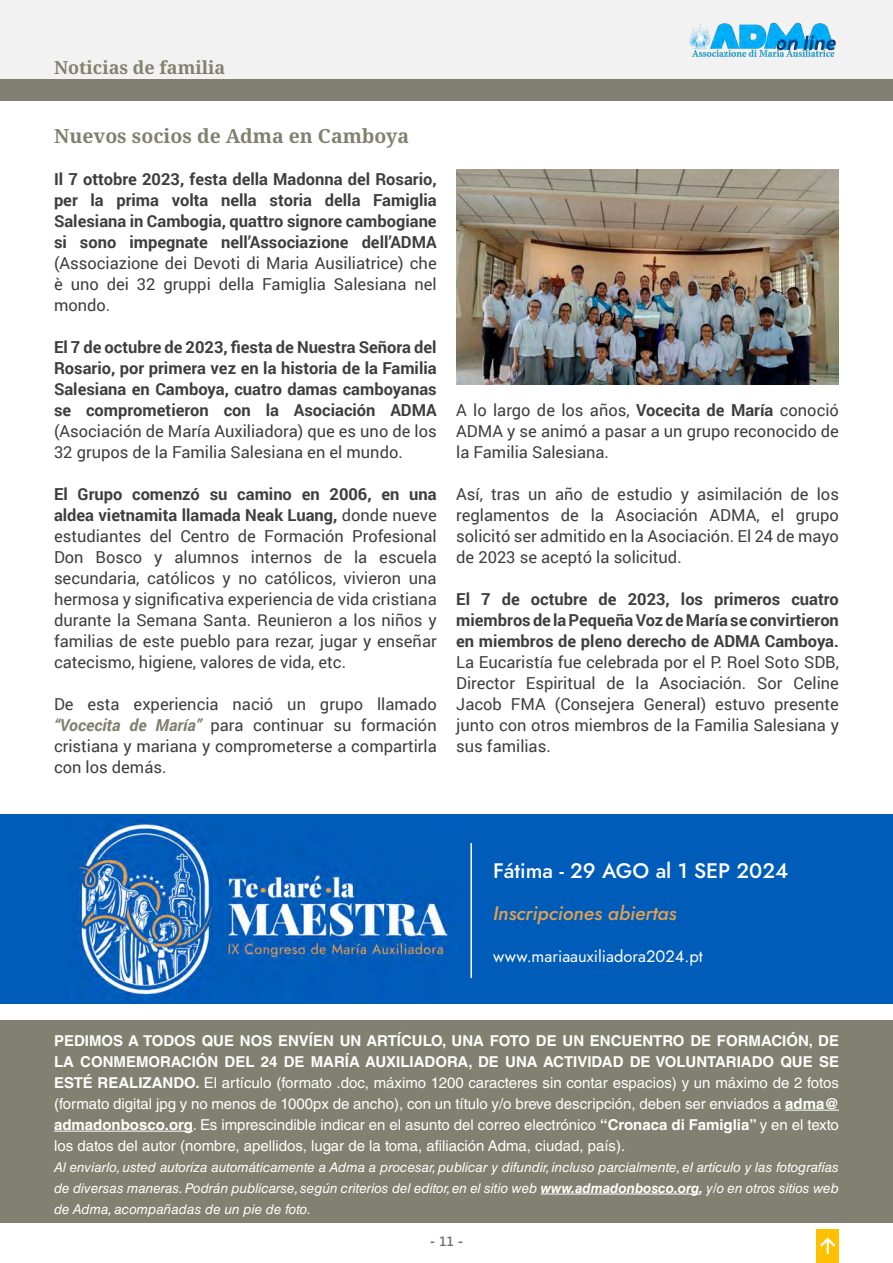
<style>
.page{position:relative;width:893px;height:1263px;background:#fff}
.page>*{position:absolute;margin:0;border:0;box-sizing:border-box;transform-origin:0 0}
.t1{font:500 21px "Jost";color:#fff}
.t2{font:700 19.5px "Noto Serif";color:#828070}
.t3{font:italic 500 19.5px "Jost";color:#e3a051}
.t4{font:700 18px "Noto Serif";color:#828070}
.t5{font:16.5px/21px "Roboto";color:#3e3e3f;text-align:justify}
.t6{font:700 16.5px/21px "Roboto";color:#3e3e3f;text-align:justify}
.t7{font:16.5px "Jost";color:#fff}
.t8{font:15px/21px "Helvetica LT Std";color:#fff;text-align:justify}
.t9{font:italic 13.5px/21px "Helvetica LT Std";color:#fff;text-align:justify}
.t10{font:700 13.5px "Segoe UI";color:#6d6e70}
.s1{font-weight:400}
.s2{font-weight:700}
.s3{font-weight:700;font-style:italic;color:#828070}
.s4{font-weight:600}
</style>
<div class="page">
<div style="left:0;top:0;width:893px;height:80px;background:#f2f2f2"></div>
<img style="left:689px;top:22px;width:147px;height:35px">
<div style="left:816px;top:1229px;width:23px;height:34px;background:#ffc000"></div>
<svg style="left:820px;top:1237px;width:16px;height:17px"></svg>
<div style="left:0;top:1020px;width:893px;height:203px;background:#828070"></div>
<hr style="left:785px;top:1110px;width:54px;height:1px;background:#fff">
<hr style="left:54px;top:1131px;width:139px;height:1px;background:#fff">
<hr style="left:541px;top:1194px;width:158px;height:1px;background:#fff">
<div style="left:0;top:80px;width:893px;height:20px;background:#828070"></div>
<div style="left:0;top:814px;width:893px;height:190px;background:#005cb9"></div>
<img style="left:74px;top:820px;width:379px;height:180px">
<hr style="left:470px;top:843px;width:2px;height:135px;background:#fff">
<img style="left:456px;top:170px;width:383px;height:215px">
<p class="t4" style="left:54px;top:54px;width:173px">Noticias de familia</p>
<p class="t2" style="left:54px;top:122px;width:357px">Nuevos socios de Adma en Camboya</p>
<p class="t6" style="left:54px;top:167px;width:384px">Il 7 ottobre 2023, festa della Madonna del Rosario, per la prima volta nella storia della Famiglia Salesiana in Cambogia, quattro signore cambogiane si sono impegnate nell’Associazione dell’ADMA <span class="s1">(Associazione dei Devoti di Maria Ausiliatrice) che è uno dei 32 gruppi della Famiglia Salesiana nel mondo.</span></p>
<p class="t6" style="left:54px;top:336px;width:384px">El 7 de octubre de 2023, fiesta de Nuestra Señora del Rosario, por primera vez en la historia de la Familia Salesiana en Camboya, cuatro damas camboyanas se comprometieron con la Asociación ADMA <span class="s1">(Asociación de María Auxiliadora) que es uno de los 32 grupos de la Familia Salesiana en el mundo.</span></p>
<p class="t5" style="left:54px;top:483px;width:384px"><span class="s2">El Grupo comenzó su camino en 2006, en una aldea vietnamita llamada Neak Luang,</span> donde nueve estudiantes del Centro de Formación Profesional Don Bosco y alumnos internos de la escuela secundaria, católicos y no católicos, vivieron una hermosa y significativa experiencia de vida cristiana durante la Semana Santa. Reunieron a los niños y familias de este pueblo para rezar, jugar y enseñar catecismo, higiene, valores de vida, etc.</p>
<p class="t5" style="left:54px;top:693px;width:384px">De esta experiencia nació un grupo llamado <span class="s3">“Vocecita de María”</span> para continuar su formación cristiana y mariana y comprometerse a compartirla con los demás.</p>
<p class="t5" style="left:456px;top:399px;width:384px">A lo largo de los años, <span class="s2">Vocecita de María</span> conoció ADMA y se animó a pasar a un grupo reconocido de la Familia Salesiana.</p>
<p class="t5" style="left:456px;top:483px;width:384px">Así, tras un año de estudio y asimilación de los reglamentos de la Asociación ADMA, el grupo solicitó ser admitido en la Asociación. El 24 de mayo de 2023 se aceptó la solicitud.</p>
<p class="t5" style="left:456px;top:588px;width:384px"><span class="s2">El 7 de octubre de 2023, los primeros cuatro miembros de la Pequeña Voz de María se convirtieron en miembros de pleno derecho de ADMA Camboya.<br></span>La Eucaristía fue celebrada por el P. Roel Soto SDB, Director Espiritual de la Asociación. Sor Celine Jacob FMA (Consejera General) estuvo presente junto con otros miembros de la Familia Salesiana y sus familias.</p>
<p class="t1" style="left:493px;top:856px;width:297px">Fátima - 29 AGO al 1 SEP 2024</p>
<p class="t3" style="left:493px;top:899px;width:185px">Inscripciones abiertas</p>
<p class="t7" style="left:493px;top:945px;width:211px">www.mariaauxiliadora2024.pt</p>
<p class="t8" style="left:54px;top:1030px;width:786px"><span class="s2">PEDIMOS A TODOS QUE NOS ENVÍEN UN ARTÍCULO, UNA FOTO DE UN ENCUENTRO DE FORMACIÓN, DE LA CONMEMORACIÓN DEL 24 DE MARÍA AUXILIADORA, DE UNA ACTIVIDAD DE VOLUNTARIADO QUE SE ESTÉ REALIZANDO.</span> El artículo (formato .doc, máximo 1200 caracteres sin contar espacios) y un máximo de 2 fotos (formato digital jpg y no menos de 1000px de ancho), con un título y/o breve descripción, deben ser enviados a <span class="s2">adma@ admadonbosco.org</span>. Es imprescindible indicar en el asunto del correo electrónico <span class="s2">“Cronaca di Famiglia”</span> y en el texto los datos del autor (nombre, apellidos, lugar de la toma, afiliación Adma, ciudad, país).</p>
<p class="t9" style="left:54px;top:1156px;width:786px">Al enviarlo, usted autoriza automáticamente a Adma a procesar, publicar y difundir, incluso parcialmente, el artículo y las fotografías de diversas maneras. Podrán publicarse, según criterios del editor, en el sitio web <span class="s2">www.admadonbosco.org,</span> y/o en otros sitios web de Adma, acompañadas de un pie de foto.</p>
<p class="t10" style="left:430px;top:1229px;width:35px">- <span class="s4">11</span> -</p>
</div>
